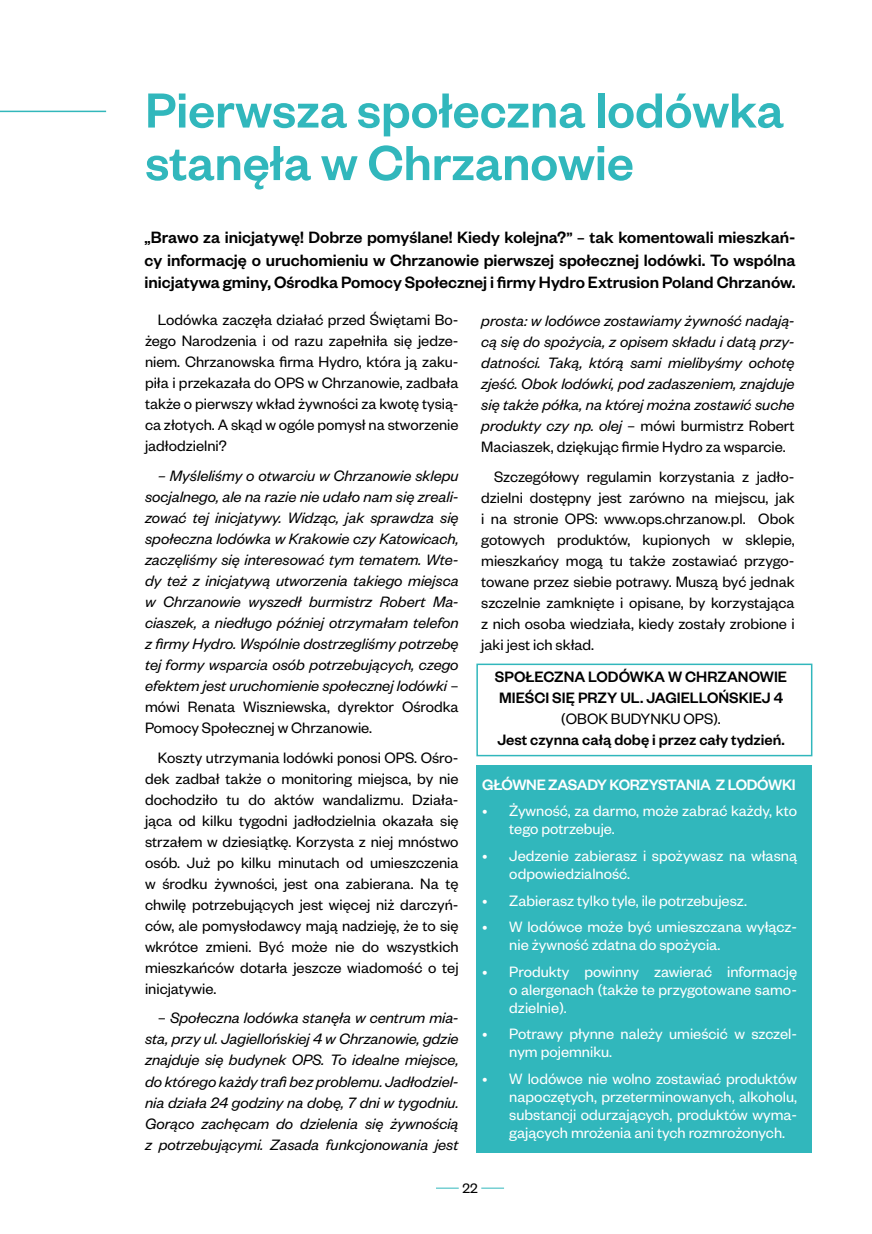
<style>
.page{position:relative;width:872px;height:1234px;background:#fff}
.page>*{position:absolute;margin:0;border:0;box-sizing:border-box;transform-origin:0 0}
.t1{font:500 54px/52.5px "Founders Grotesk";color:#31b7bc}
.t2{font:500 18px/22.5px "Founders Grotesk";color:#000;text-align:justify}
.t3{font:italic 16.5px/21px "Founders Grotesk";color:#000;text-align:justify}
.t4{font:16.5px/21px "Founders Grotesk";color:#000;text-align:justify}
.t5{font:16.5px/18px "Founders Grotesk";color:#fff}
.t6{font:500 16.5px/21px "Founders Grotesk";color:#000}
.t7{font:500 16.5px "Founders Grotesk";letter-spacing:-.02em;color:#fff}
.t8{font:15px "Founders Grotesk";color:#000}
.s1{font-size:16.5px}
.s2{font-style:normal}
</style>
<div class="page">
<svg style="left:436px;top:1187px;width:23px;height:1px"></svg>
<svg style="left:481px;top:1187px;width:23px;height:1px"></svg>
<div style="left:476px;top:765px;width:336px;height:387px;background:#31b7bc"></div>
<hr style="left:0;top:111px;width:106px;height:1px;background:#32b7bb">
<div style="left:476px;top:663px;width:336px;height:93px;border:2px solid #31b7bc"></div>
<h1 class="t1" style="left:145px;top:81px;width:640px">Pierwsza społeczna lodówka stanęła w Chrzanowie</h1>
<p class="t2" style="left:145px;top:225px;width:652px"><span class="s1">„</span>Brawo za inicjatywę! Dobrze pomyślane! Kiedy kolejna?<span class="s1">” –</span> tak komentowali mieszkań&shy;cy informację o uruchomieniu w Chrzanowie pierwszej społecznej lodówki. To wspólna inicjatywa gminy, Ośrodka Pomocy Społecznej i firmy Hydro Extrusion Poland Chrzanów.</p>
<p class="t4" style="left:145px;top:308px;width:315px;text-indent:13px">Lodówka zaczęła działać przed Świętami Bo&shy;żego Narodzenia i od razu zapełniła się jedze&shy;niem. Chrzanowska firma Hydro, która ją zaku&shy;piła i przekazała do OPS w Chrzanowie, zadbała także o pierwszy wkład żywności za kwotę tysią&shy;ca złotych. A skąd w ogóle pomysł na stworzenie jadłodzielni?</p>
<p class="t3" style="left:145px;top:464px;width:315px;text-indent:13px">– Myśleliśmy o otwarciu w Chrzanowie sklepu socjalnego, ale na razie nie udało nam się zreali&shy;zować tej inicjatywy. Widząc, jak sprawdza się społeczna lodówka w Krakowie czy Katowicach, zaczęliśmy się interesować tym tematem. Wte&shy;dy też z inicjatywą utworzenia takiego miejsca w Chrzanowie wyszedł burmistrz Robert Ma&shy;ciaszek, a niedługo później otrzymałam telefon z firmy Hydro. Wspólnie dostrzegliśmy potrzebę tej formy wsparcia osób potrzebujących, czego efektem jest uruchomienie społecznej lodówki <span class="s2">– mówi Renata Wiszniewska, dyrektor Ośrodka Pomocy Społecznej w Chrzanowie.</span></p>
<p class="t4" style="left:145px;top:746px;width:315px;text-indent:13px">Koszty utrzymania lodówki ponosi OPS. Ośro&shy;dek zadbał także o monitoring miejsca, by nie dochodziło tu do aktów wandalizmu. Działa&shy;jąca od kilku tygodni jadłodzielnia okazała się strzałem w dziesiątkę. Korzysta z niej mnóstwo osób. Już po kilku minutach od umieszczenia w środku żywności, jest ona zabierana. Na tę chwilę potrzebujących jest więcej niż darczyń&shy;ców, ale pomysłodawcy mają nadzieję, że to się wkrótce zmieni. Być może nie do wszystkich mieszkańców dotarła jeszcze wiadomość o tej inicjatywie.</p>
<p class="t3" style="left:145px;top:1006px;width:315px;text-indent:13px"><span class="s2">–</span> Społeczna lodówka stanęła w centrum mia&shy;sta, przy ul. Jagiellońskiej 4 w Chrzanowie, gdzie znajduje się budynek OPS. To idealne miejsce, do którego każdy trafi bez problemu. Jadłodziel&shy;nia działa 24 godziny na dobę, 7 dni w tygodniu.<br>Gorąco zachęcam do dzielenia się żywnością z potrzebującymi. Zasada funkcjonowania jest</p>
<p class="t3" style="left:481px;top:309px;width:315px">prosta: w lodówce zostawiamy żywność nadają&shy;cą się do spożycia, z opisem składu i datą przy&shy;datności. Taką, którą sami mielibyśmy ochotę zjeść. Obok lodówki, pod zadaszeniem, znajduje się także półka, na której można zostawić suche produkty czy np. olej <span class="s2">– mówi burmistrz Robert Maciaszek, dziękując firmie Hydro za wsparcie.</span></p>
<p class="t4" style="left:481px;top:465px;width:315px;text-indent:13px">Szczegółowy regulamin korzystania z jadło&shy;dzielni dostępny jest zarówno na miejscu, jak i na stronie OPS: www.ops.chrzanow.pl. Obok gotowych produktów, kupionych w sklepie, mieszkańcy mogą tu także zostawiać przygo&shy;towane przez siebie potrawy. Muszą być jednak szczelnie zamknięte i opisane, by korzystająca z nich osoba wiedziała, kiedy zostały zrobione i jaki jest ich skład.</p>
<p class="t6" style="left:495px;top:665px;width:294px">SPOŁECZNA LODÓWKA W CHRZANOWIE<br>MIEŚCI SIĘ PRZY UL. JAGIELLOŃSKIEJ 4</p>
<p class="t4" style="left:561px;top:707px;width:161px">(OBOK BUDYNKU OPS).</p>
<p class="t6" style="left:497px;top:728px;width:289px">Jest czynna całą dobę i przez cały tydzień.</p>
<p class="t7" style="left:482px;top:774px;width:315px">GŁÓWNE ZASADY KORZYSTANIA Z LODÓWKI</p>
<p class="t5" style="left:509px;top:801px;width:289px;text-indent:-27px">• Żywność, za darmo, może zabrać każdy, kto tego potrzebuje.</p>
<p class="t5" style="left:509px;top:845px;width:289px;text-indent:-27px">• Jedzenie zabierasz i spożywasz na własną odpowiedzialność.</p>
<p class="t5" style="left:482px;top:890px;width:266px">• Zabierasz tylko tyle, ile potrzebujesz.</p>
<p class="t5" style="left:509px;top:916px;width:289px;text-indent:-27px">• W lodówce może być umieszczana wyłącz&shy;nie żywność zdatna do spożycia.</p>
<p class="t5" style="left:509px;top:961px;width:289px;text-align:justify;text-indent:-27px">• Produkty powinny zawierać informację o alergenach (także te przygotowane samo&shy;dzielnie).</p>
<p class="t5" style="left:509px;top:1023px;width:289px;text-indent:-27px">• Potrawy płynne należy umieścić w szczel&shy;nym pojemniku.</p>
<p class="t5" style="left:509px;top:1068px;width:289px;text-align:justify;text-indent:-27px">• W lodówce nie wolno zostawiać produktów napoczętych, przeterminowanych, alkoholu, substancji odurzających, produktów wyma&shy;gających mrożenia ani tych rozmrożonych.</p>
<p class="t8" style="left:462px;top:1178px;width:17px">22</p>
</div>
